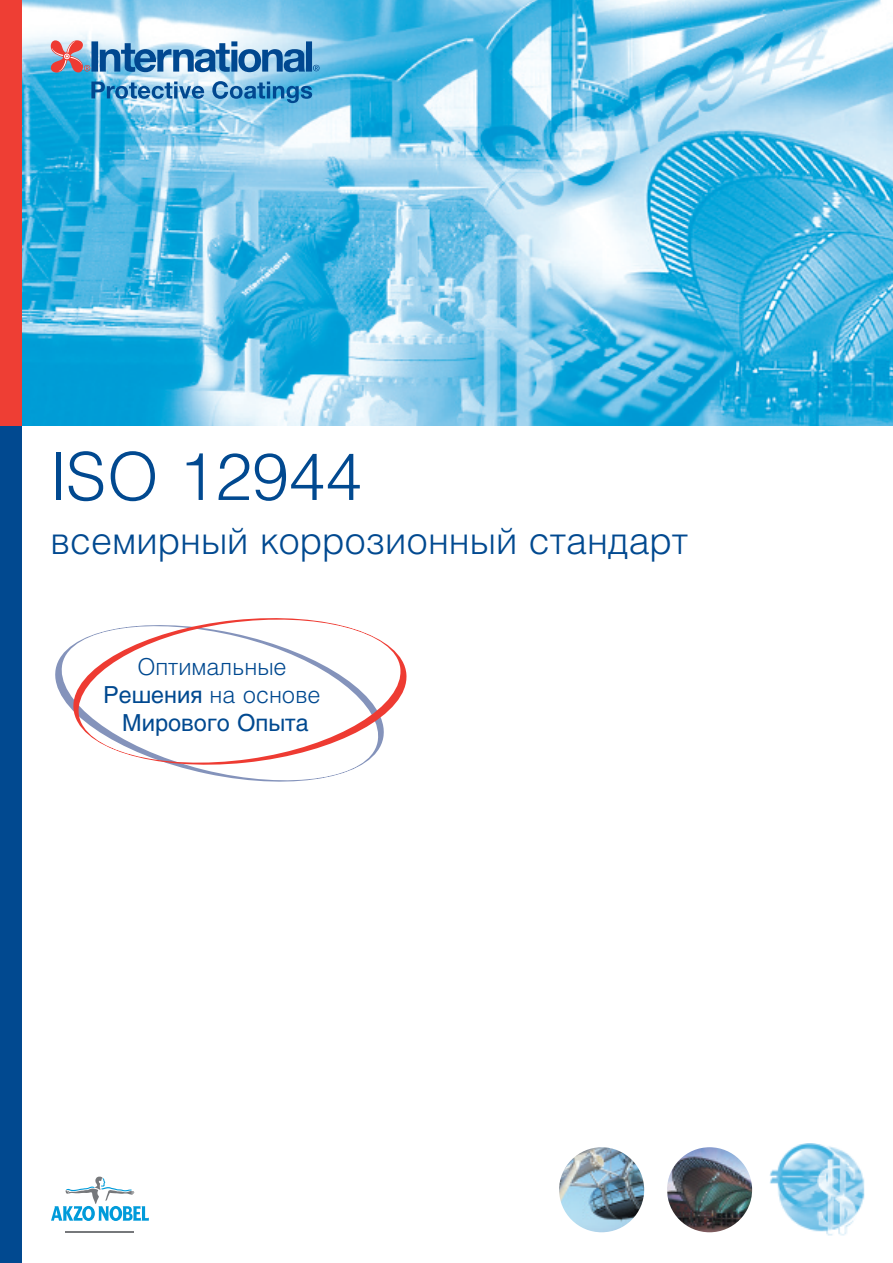
<style>
.page{position:relative;width:893px;height:1263px;background:#fff}
.page>*{position:absolute;margin:0;border:0;box-sizing:border-box;transform-origin:0 0}
.t1{font:300 66px "Helios";color:#014990}
.t2{font:300 37.5px "Helios";color:#014990}
.t3{font:23.25px/27.9px "Helios";color:#014990;text-align:center}
.s1{font-weight:300}
</style>
<div class="page">
<img style="left:21px;top:0;width:872px;height:425px">
<hr style="left:65px;top:1232px;width:69px;height:1px;background:#76787b">
<svg style="left:51px;top:1176px;width:98px;height:45px"></svg>
<svg style="left:51px;top:40px;width:269px;height:63px;background:#70a6cc"></svg>
<img style="left:770px;top:1143px;width:95px;height:93px">
<img style="left:559px;top:1147px;width:85px;height:85px">
<img style="left:667px;top:1147px;width:85px;height:85px">
<svg style="left:55px;top:651px;width:10px;height:50px"></svg>
<svg style="left:65px;top:618px;width:342px;height:164px"></svg>
<div style="left:0;top:0;width:21px;height:1263px;background:#014990"></div>
<div style="left:0;top:0;width:21px;height:425px;background:#ee3e34"></div>
<h1 class="t1" style="left:51px;top:452px;width:313px">ISO 12944</h1>
<h2 class="t2" style="left:51px;top:527px;width:639px">всемирный коррозионный стандарт</h2>
<p class="t3" style="left:103px;top:655px;width:219px"><span class="s1">Оптимальные<br></span>Решения <span class="s1">на основе<br></span>Мирового Опыта</p>
</div>
